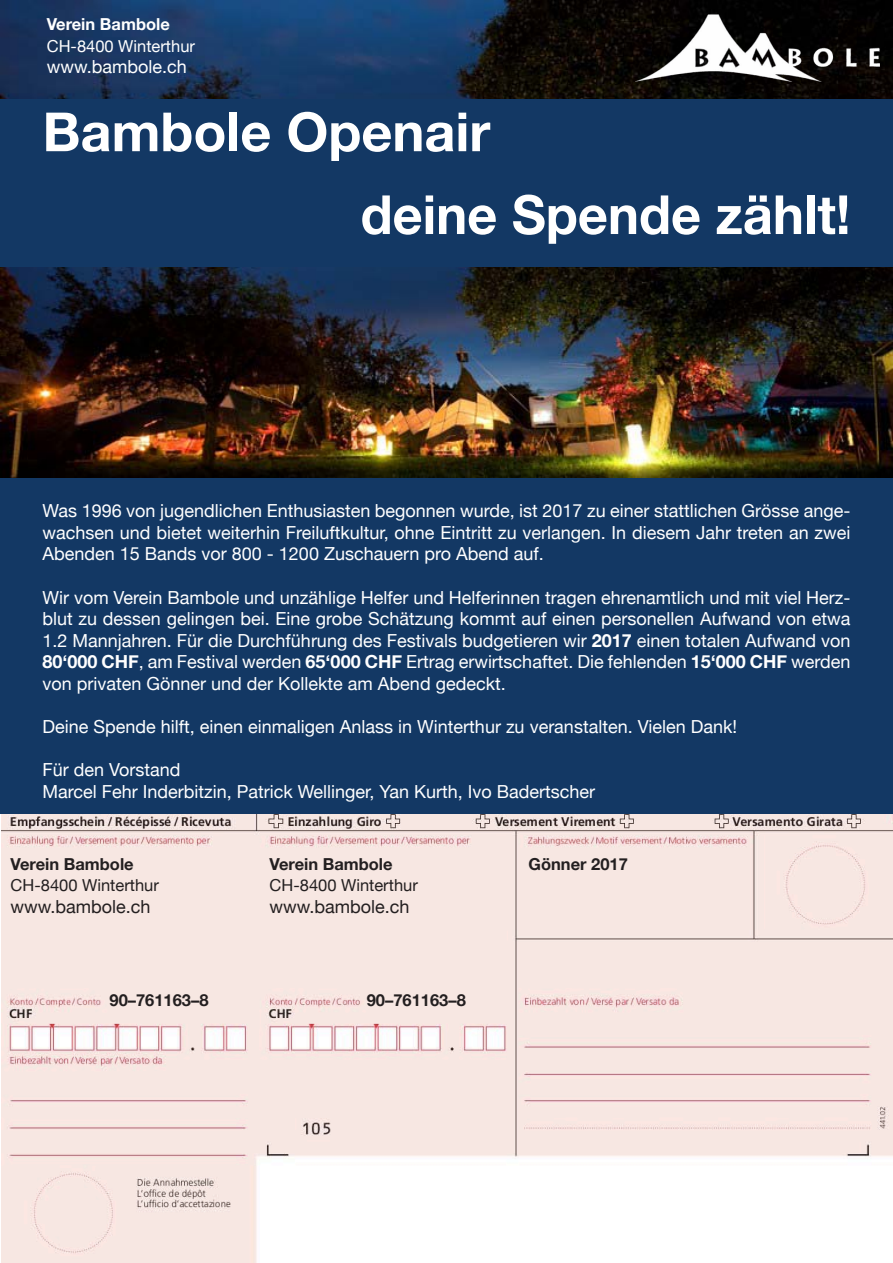
<style>
.page{position:relative;width:893px;height:1263px;background:#fff}
.page>*{position:absolute;margin:0;border:0;box-sizing:border-box;transform-origin:0 0}
.t1{font:700 54px "Helvetica Neue";color:#fff}
.t2{font:18px/21.6px "Helvetica Neue";color:#fff;text-align:justify}
.t3{font:18px "Helvetica Neue";color:#231f20}
.t4{font:700 16.5px "Helvetica Neue";color:#231f20}
.t5{font:16.5px "Helvetica Neue";color:#231f20}
.t6{font:16.5px "Helvetica Neue";color:#fff}
.t7{font:700 16.5px "Helvetica Neue";color:#fff}
.s1{font-weight:700}
</style>
<div class="page">
<img style="left:2px;top:814px;width:891px;height:449px">
<img style="left:0;top:266px;width:893px;height:212px">
<img style="left:0;top:1px;width:893px;height:98px">
<div style="left:0;top:99px;width:893px;height:167px;background:#133864"></div>
<div style="left:0;top:478px;width:893px;height:336px;background:#133864"></div>
<img style="left:635px;top:14px;width:244px;height:67px">
<p class="t7" style="left:47px;top:11px;width:125px">Verein Bambole</p>
<p class="t6" style="left:47px;top:34px;width:150px">CH-8400 Winterthur</p>
<p class="t2" style="left:47px;top:57px;width:141px">www.bambole.ch</p>
<p class="t1" style="left:43px;top:90px;width:449px">Bambole Openair</p>
<p class="t1" style="left:361px;top:172px;width:491px">deine Spende zählt!</p>
<p class="t2" style="left:43px;top:501px;width:809px">Was 1996 von jugendlichen Enthusiasten begonnen wurde, ist 2017 zu einer stattlichen Grösse ange&shy;wachsen und bietet weiterhin Freiluftkultur, ohne Eintritt zu verlangen. In diesem Jahr treten an zwei Abenden 15 Bands vor 800 - 1200 Zuschauern pro Abend auf.</p>
<p class="t2" style="left:43px;top:587px;width:809px">Wir vom Verein Bambole und unzählige Helfer und Helferinnen tragen ehrenamtlich und mit viel Herz&shy;blut zu dessen gelingen bei. Eine grobe Schätzung kommt auf einen personellen Aufwand von etwa 1.2 Mannjahren. Für die Durchführung des Festivals budgetieren wir <span class="s1">2017</span> einen totalen Aufwand von <span class="s1">80‘000 CHF</span>, am Festival werden <span class="s1">65‘000 CHF</span> Ertrag erwirtschaftet. Die fehlenden <span class="s1">15‘000 CHF</span> werden von privaten Gönner und der Kollekte am Abend gedeckt.</p>
<p class="t2" style="left:43px;top:717px;width:696px">Deine Spende hilft, einen einmaligen Anlass in Winterthur zu veranstalten. Vielen Dank!</p>
<p class="t2" style="left:43px;top:760px;width:140px">Für den Vorstand</p>
<p class="t2" style="left:43px;top:782px;width:554px">Marcel Fehr Inderbitzin, Patrick Wellinger, Yan Kurth, Ivo Badertscher</p>
<p class="t4" style="left:11px;top:851px;width:125px">Verein Bambole</p>
<p class="t5" style="left:11px;top:873px;width:150px">CH-8400 Winterthur</p>
<p class="t3" style="left:11px;top:893px;width:141px">www.bambole.ch</p>
<p class="t4" style="left:270px;top:851px;width:125px">Verein Bambole</p>
<p class="t5" style="left:270px;top:873px;width:150px">CH-8400 Winterthur</p>
<p class="t3" style="left:270px;top:893px;width:141px">www.bambole.ch</p>
<p class="t4" style="left:109px;top:987px;width:101px">90–761163–8</p>
<p class="t4" style="left:367px;top:987px;width:101px">90–761163–8</p>
<p class="t4" style="left:529px;top:851px;width:101px">Gönner 2017</p>
</div>
